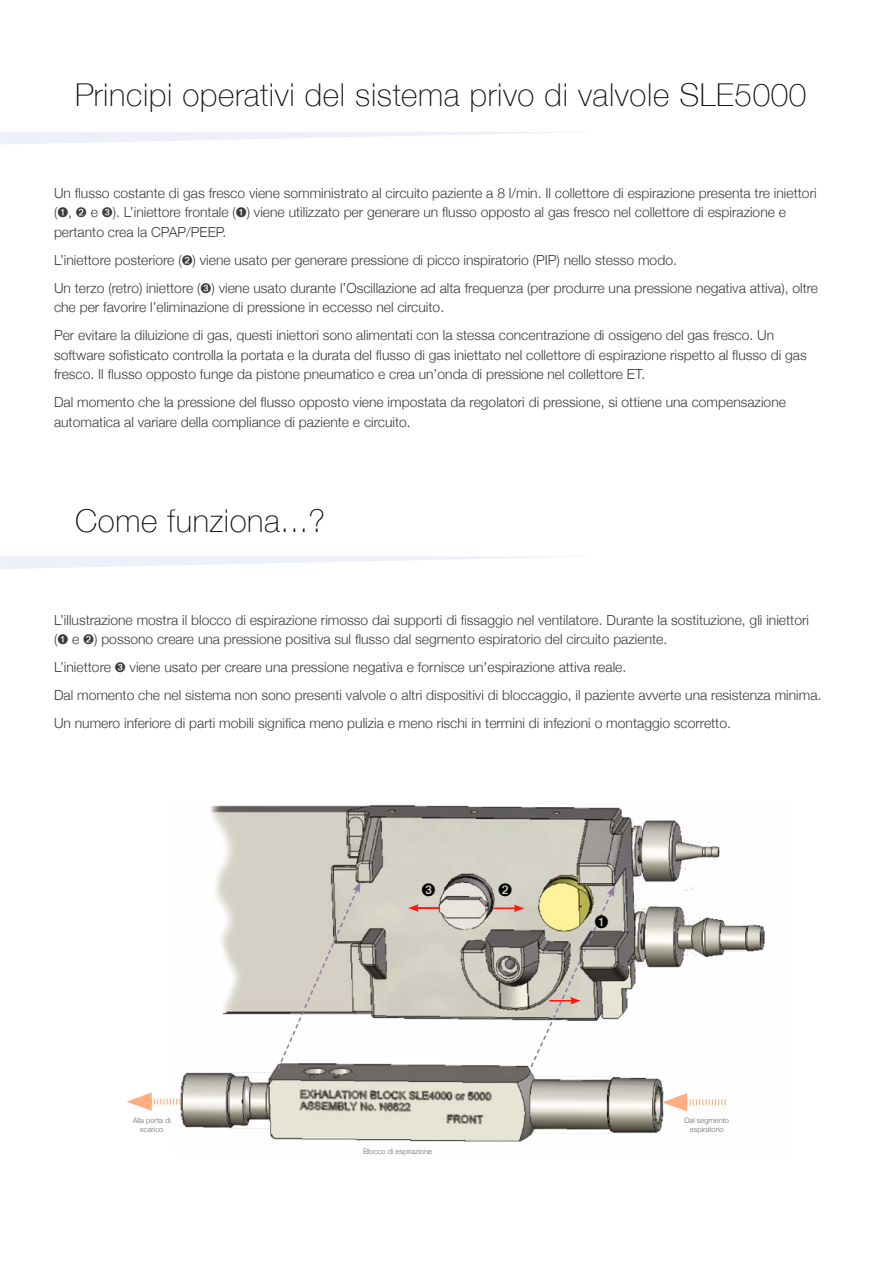
<style>
.page{position:relative;width:893px;height:1263px;background:#fff}
.page>*{position:absolute;margin:0;border:0;box-sizing:border-box;transform-origin:0 0}
.t1{font:100 31.5px "Helvetica Neue";letter-spacing:.02em;color:#131313}
.t2{font:300 13.8px/19.5px "Helvetica Neue";color:#3c3c3b}
.t3{font:300 7.5px/9px "Helvetica Neue";color:#706f6f;text-align:center}
</style>
<div class="page">
<svg style="left:0;top:132px;width:566px;height:12px"></svg>
<svg style="left:0;top:556px;width:574px;height:13px"></svg>
<img style="left:180px;top:804px;width:585px;height:338px">
<svg style="left:408px;top:904px;width:32px;height:8px"></svg>
<svg style="left:276px;top:882px;width:84px;height:189px"></svg>
<svg style="left:662px;top:1093px;width:64px;height:18px"></svg>
<svg style="left:127px;top:1092px;width:53px;height:19px"></svg>
<svg style="left:422px;top:883px;width:13px;height:14px"></svg>
<svg style="left:493px;top:883px;width:122px;height:186px"></svg>
<h1 class="t1" style="left:75px;top:71px;width:733px">Principi operativi del sistema privo di valvole SLE5000</h1>
<p class="t2" style="left:54px;top:182px;width:764px">Un flusso costante di gas fresco viene somministrato al circuito paziente a 8 l/min. Il collettore di espirazione presenta tre iniettori (➊, ➋ e ➌). L’iniettore frontale (➊) viene utilizzato per generare un flusso opposto al gas fresco nel collettore di espirazione e pertanto crea la CPAP/PEEP.</p>
<p class="t2" style="left:54px;top:245px;width:766px;line-height:28px">L’iniettore posteriore (➋) viene usato per generare pressione di picco inspiratorio (PIP) nello stesso modo.<br>Un terzo (retro) iniettore (➌) viene usato durante l’Oscillazione ad alta frequenza (per produrre una pressione negativa attiva), oltre</p>
<p class="t2" style="left:54px;top:292px;width:722px;line-height:28px">che per favorire l’eliminazione di pressione in eccesso nel circuito.<br>Per evitare la diluizione di gas, questi iniettori sono alimentati con la stessa concentrazione di ossigeno del gas fresco. Un</p>
<p class="t2" style="left:54px;top:344px;width:754px">software sofisticato controlla la portata e la durata del flusso di gas iniettato nel collettore di espirazione rispetto al flusso di gas fresco. Il flusso opposto funge da pistone pneumatico e crea un’onda di pressione nel collettore ET.</p>
<p class="t2" style="left:54px;top:392px;width:733px">Dal momento che la pressione del flusso opposto viene impostata da regolatori di pressione, si ottiene una compensazione automatica al variare della compliance di paziente e circuito.</p>
<h1 class="t1" style="left:75px;top:497px;width:251px">Come funziona...?</h1>
<p class="t2" style="left:54px;top:609px;width:756px">L’illustrazione mostra il blocco di espirazione rimosso dai supporti di fissaggio nel ventilatore. Durante la sostituzione, gli iniettori (➊ e ➋) possono creare una pressione positiva sul flusso dal segmento espiratorio del circuito paziente.</p>
<p class="t2" style="left:54px;top:652px;width:769px;line-height:28px">L’iniettore ➌ viene usato per creare una pressione negativa e fornisce un’espirazione attiva reale.<br>Dal momento che nel sistema non sono presenti valvole o altri dispositivi di bloccaggio, il paziente avverte una resistenza minima.<br>Un numero inferiore di parti mobili significa meno pulizia e meno rischi in termini di infezioni o montaggio scorretto.</p>
<p class="t3" style="left:133px;top:1115px;width:40px">Alla porta di scarico</p>
<p class="t3" style="left:363px;top:1146px;width:70px">Blocco di espirazione</p>
<p class="t3" style="left:684px;top:1115px;width:46px">Dal segmento espiratorio</p>
</div>
